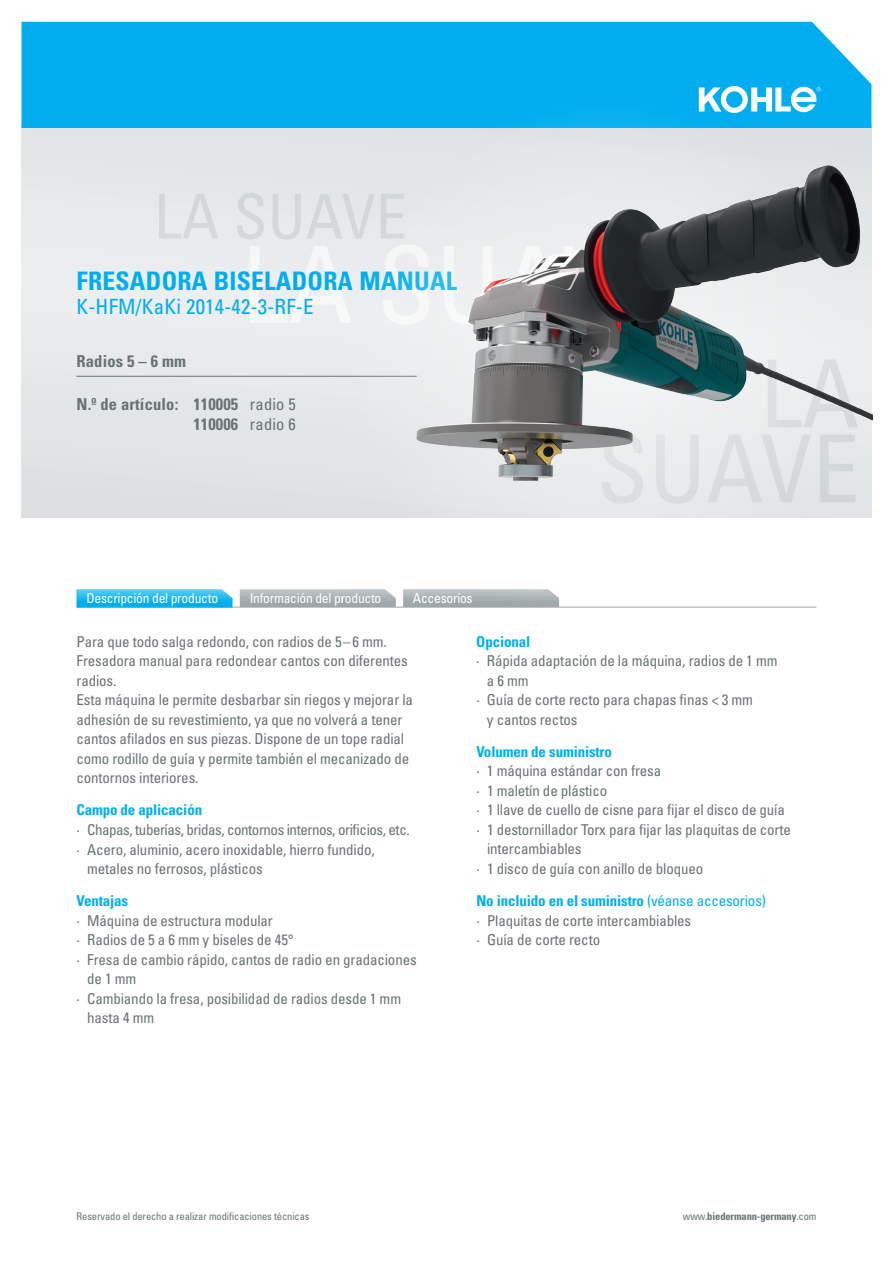
<style>
.page{position:relative;width:893px;height:1263px;background:#fff}
.page>*{position:absolute;margin:0;border:0;box-sizing:border-box;transform-origin:0 0}
.t1{font:700 condensed 25.5px "Univers";letter-spacing:.01em;color:#00aeef}
.t2{font:condensed 21px "Univers";letter-spacing:.01em;color:#00aeef}
.t3{font:700 condensed 16.5px/19.5px "Univers";letter-spacing:.01em;color:#697374;text-align:right}
.t4{font:condensed 15px/19.5px "Univers";letter-spacing:-.01em;color:#697374}
.t5{font:condensed 15px "Univers";letter-spacing:-.03em;color:#697374}
.t6{font:700 condensed 15px "Univers";letter-spacing:-.01em;color:#00aeef}
.t7{font:condensed 13.65px "Univers";letter-spacing:-.02em;color:#fff}
.t8{font:condensed 10.5px "Univers";letter-spacing:-.01em;color:#697374}
.t9{font:700 condensed 10.5px "Univers";letter-spacing:-.01em;color:#697374}
.s1{font-weight:400}
.s2{font-weight:700;color:#00aeef}
.s3{color:#00aeef}
</style>
<div class="page">
<svg style="left:403px;top:602px;width:102px;height:5px"></svg>
<svg style="left:403px;top:589px;width:90px;height:13px"></svg>
<div style="left:21px;top:123px;width:851px;height:395px;background:#e4e7e8"></div>
<div style="left:22px;top:22px;width:849px;height:106px;background:#00aeef"></div>
<svg style="left:699px;top:86px;width:122px;height:27px"></svg>
<svg style="left:240px;top:602px;width:156px;height:5px"></svg>
<svg style="left:240px;top:589px;width:156px;height:13px;background:#b3babc"></svg>
<hr style="left:77px;top:607px;width:739px;height:1px;background:#9ea7a9">
<svg style="left:77px;top:602px;width:156px;height:6px"></svg>
<svg style="left:77px;top:589px;width:156px;height:13px;background:#3ac0f2"></svg>
<hr style="left:77px;top:376px;width:340px;height:1px;background:#697374">
<svg style="left:342px;top:98px;width:530px;height:529px"></svg>
<img style="left:417px;top:165px;width:455px;height:316px">
<h1 class="t1" style="left:77px;top:265px;width:382px">FRESADORA BISELADORA MANUAL</h1>
<h2 class="t2" style="left:77px;top:293px;width:239px">K-HFM/KaKi 2014-42-3-RF-E</h2>
<p class="t3" style="left:77px;top:351px;width:111px">Radios 5 – 6 mm</p>
<p class="t3" style="left:77px;top:394px;width:221px">N.º de artículo: 110005 <span class="s1">radio 5<br></span>110006 <span class="s1">radio 6</span></p>
<p class="t7" style="left:86px;top:590px;width:133px">Descripción del producto</p>
<p class="t7" style="left:250px;top:590px;width:133px">Información del producto</p>
<p class="t7" style="left:413px;top:590px;width:61px">Accesorios</p>
<p class="t4" style="left:77px;top:631px;width:338px">Para que todo salga redondo, con radios de 5–6 mm.<br>Fresadora manual para redondear cantos con diferentes radios.<br>Esta máquina le permite desbarbar sin riegos y mejorar la adhesión de su revestimiento, ya que no volverá a tener cantos afilados en sus piezas. Dispone de un tope radial como rodillo de guía y permite también el mecanizado de contornos interiores.</p>
<p class="t6" style="left:77px;top:801px;width:127px">Campo de aplicación</p>
<p class="t5" style="left:77px;top:820px;width:335px">· Chapas, tuberías, bridas, contornos internos, orificios, etc.</p>
<p class="t4" style="left:77px;top:839px;width:300px">· Acero, aluminio, acero inoxidable, hierro fundido,</p>
<p class="t4" style="left:87px;top:858px;width:177px">metales no ferrosos, plásticos</p>
<p class="t6" style="left:77px;top:892px;width:53px">Ventajas</p>
<p class="t4" style="left:77px;top:910px;width:198px">· Máquina de estructura modular</p>
<p class="t4" style="left:77px;top:930px;width:219px">· Radios de 5 a 6 mm y biseles de 45°</p>
<p class="t4" style="left:77px;top:949px;width:342px">· Fresa de cambio rápido, cantos de radio en gradaciones</p>
<p class="t4" style="left:87px;top:969px;width:51px">de 1 mm</p>
<p class="t4" style="left:77px;top:988px;width:326px">· Cambiando la fresa, posibilidad de radios desde 1 mm</p>
<p class="t4" style="left:87px;top:1008px;width:68px">hasta 4 mm</p>
<p class="t6" style="left:476px;top:632px;width:55px">Opcional</p>
<p class="t4" style="left:476px;top:651px;width:303px">· Rápida adaptación de la máquina, radios de 1 mm</p>
<p class="t4" style="left:487px;top:670px;width:43px">a 6 mm</p>
<p class="t4" style="left:476px;top:690px;width:278px">· Guía de corte recto para chapas finas &lt; 3 mm</p>
<p class="t4" style="left:487px;top:709px;width:92px">y cantos rectos</p>
<p class="t6" style="left:476px;top:742px;width:137px">Volumen de suministro</p>
<p class="t4" style="left:476px;top:761px;width:186px">· 1 máquina estándar con fresa</p>
<p class="t4" style="left:476px;top:780px;width:132px">· 1 maletín de plástico</p>
<p class="t4" style="left:476px;top:800px;width:310px">· 1 llave de cuello de cisne para fijar el disco de guía</p>
<p class="t4" style="left:476px;top:819px;width:316px">· 1 destornillador Torx para fijar las plaquitas de corte</p>
<p class="t4" style="left:487px;top:839px;width:96px">intercambiables</p>
<p class="t4" style="left:476px;top:858px;width:228px">· 1 disco de guía con anillo de bloqueo</p>
<p class="t4" style="left:476px;top:891px;width:291px"><span class="s2">No incluido en el suministro</span> <span class="s3">(véanse accesorios) </span>· Plaquitas de corte intercambiables<br>· Guía de corte recto</p>
<p class="t8" style="left:77px;top:1210px;width:234px">Reservado el derecho a realizar modificaciones técnicas</p>
<p class="t9" style="left:683px;top:1210px;width:135px"><span class="s1">www.</span>biedermann-germany<span class="s1">.com</span></p>
</div>
